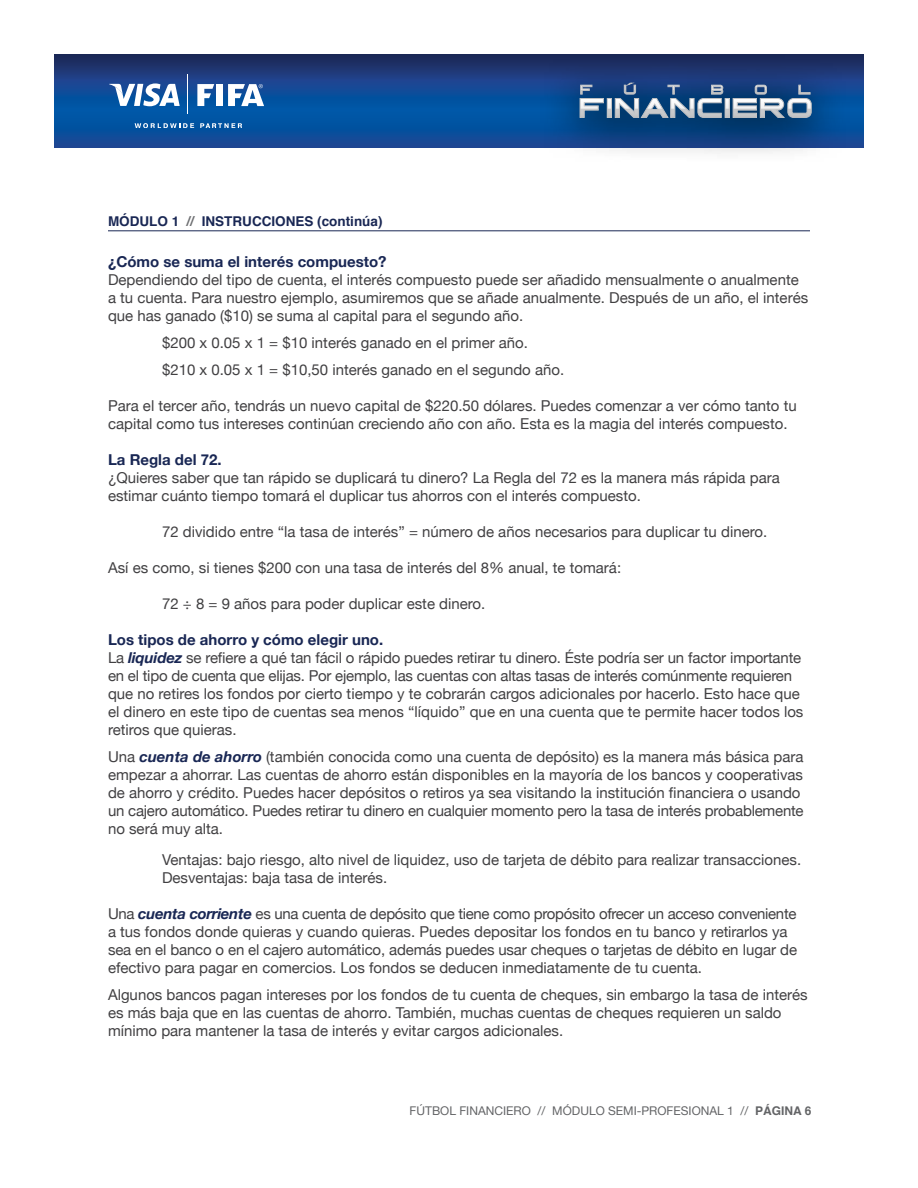
<style>
.page{position:relative;width:918px;height:1188px;background:#fff}
.page>*{position:absolute;margin:0;border:0;box-sizing:border-box;transform-origin:0 0}
.t1{font:15px/18px "Helvetica Neue";color:#414042}
.t2{font:700 15px "Helvetica Neue";color:#192754}
.t3{font:700 13.5px "Helvetica";color:#192754}
.t4{font:12px "Helvetica Neue";color:#636466}
.s1{color:#6d6e71}
.s2{font-weight:700;color:#192754}
.s3{font-weight:700;font-style:italic;color:#192754}
.s4{font-family:"Helvetica";font-weight:700}
</style>
<div class="page">
<hr style="left:108px;top:231px;width:702px;height:1px;background:#192754">
<svg style="left:54px;top:54px;width:810px;height:94px;background:#10478f"></svg>
<svg style="left:200px;top:123px;width:42px;height:5px"></svg>
<svg style="left:135px;top:123px;width:59px;height:5px"></svg>
<svg style="left:109px;top:83px;width:71px;height:23px"></svg>
<hr style="left:188px;top:74px;width:1px;height:40px;background:#fff">
<svg style="left:197px;top:84px;width:17px;height:22px"></svg>
<div style="left:216px;top:84px;width:7px;height:22px;background:#fff"></div>
<svg style="left:228px;top:84px;width:36px;height:22px"></svg>
<div style="left:541px;top:54px;width:309px;height:111px;background:#000;opacity:.75"></div>
<svg style="left:580px;top:85px;width:24px;height:33px"></svg>
<svg style="left:609px;top:100px;width:1px;height:16px"></svg>
<div style="left:607px;top:98px;width:5px;height:20px;border:1px solid #c0c1c3"></div>
<svg style="left:615px;top:83px;width:108px;height:35px;background:#517298"></svg>
<div style="left:725px;top:98px;width:4px;height:20px;border:1px solid #c0c1c3"></div>
<svg style="left:733px;top:85px;width:79px;height:33px;background:#6481a1"></svg>
<p class="t3" style="left:108px;top:210px;width:276px">MÓDULO 1 <span class="s1">//</span> INSTRUCCIONES (continúa)</p>
<p class="t2" style="left:108px;top:250px;width:280px">¿Cómo se suma el interés compuesto?</p>
<p class="t1" style="left:108px;top:271px;width:702px">Dependiendo del tipo de cuenta, el interés compuesto puede ser añadido mensualmente o anualmente a tu cuenta. Para nuestro ejemplo, asumiremos que se añade anualmente. Después de un año, el interés que has ganado ($10) se suma al capital para el segundo año.</p>
<p class="t1" style="left:162px;top:330px;width:404px;line-height:27px">$200 x 0.05 x 1 = $10 interés ganado en el primer año. $210 x 0.05 x 1 = $10,50 interés ganado en el segundo año.</p>
<p class="t1" style="left:108px;top:397px;width:690px">Para el tercer año, tendrás un nuevo capital de $220.50 dólares. Puedes comenzar a ver cómo tanto tu capital como tus intereses continúan creciendo año con año. Esta es la magia del interés compuesto.</p>
<p class="t2" style="left:108px;top:448px;width:115px">La Regla del 72.</p>
<p class="t1" style="left:108px;top:469px;width:673px">¿Quieres saber que tan rápido se duplicará tu dinero? La Regla del 72 es la manera más rápida para estimar cuánto tiempo tomará el duplicar tus ahorros con el interés compuesto.</p>
<p class="t1" style="left:162px;top:523px;width:607px">72 dividido entre “la tasa de interés” = número de años necesarios para duplicar tu dinero.</p>
<p class="t1" style="left:108px;top:559px;width:515px">Así es como, si tienes $200 con una tasa de interés del 8% anual, te tomará:</p>
<p class="t1" style="left:162px;top:595px;width:325px">72 ÷ 8 = 9 años para poder duplicar este dinero.</p>
<p class="t1" style="left:108px;top:631px;width:697px"><span class="s2">Los tipos de ahorro y cómo elegir uno.<br></span>La <span class="s3">liquidez</span> se refiere a qué tan fácil o rápido puedes retirar tu dinero. Éste podría ser un factor importante en el tipo de cuenta que elijas. Por ejemplo, las cuentas con altas tasas de interés comúnmente requieren que no retires los fondos por cierto tiempo y te cobrarán cargos adicionales por hacerlo. Esto hace que el dinero en este tipo de cuentas sea menos “líquido” que en una cuenta que te permite hacer todos los retiros que quieras.</p>
<p class="t1" style="left:108px;top:748px;width:697px">Una <span class="s3">cuenta de ahorro</span> (también conocida como una cuenta de depósito) es la manera más básica para empezar a ahorrar. Las cuentas de ahorro están disponibles en la mayoría de los bancos y cooperativas de ahorro y crédito. Puedes hacer depósitos o retiros ya sea visitando la institución financiera o usando un cajero automático. Puedes retirar tu dinero en cualquier momento pero la tasa de interés probablemente no será muy alta.</p>
<p class="t1" style="left:162px;top:852px;width:641px">Ventajas: bajo riesgo, alto nivel de liquidez, uso de tarjeta de débito para realizar transacciones.<br>Desventajas: baja tasa de interés.</p>
<p class="t1" style="left:108px;top:906px;width:691px">Una <span class="s3">cuenta corriente</span> es una cuenta de depósito que tiene como propósito ofrecer un acceso conveniente a tus fondos donde quieras y cuando quieras. Puedes depositar los fondos en tu banco y retirarlos ya sea en el banco o en el cajero automático, además puedes usar cheques o tarjetas de débito en lugar de efectivo para pagar en comercios. Los fondos se deducen inmediatamente de tu cuenta.</p>
<p class="t1" style="left:108px;top:987px;width:701px">Algunos bancos pagan intereses por los fondos de tu cuenta de cheques, sin embargo la tasa de interés es más baja que en las cuentas de ahorro. También, muchas cuentas de cheques requieren un saldo mínimo para mantener la tasa de interés y evitar cargos adicionales.</p>
<p class="t4" style="left:410px;top:1102px;width:403px">FÚTBOL FINANCIERO // MÓDULO SEMI-PROFESIONAL 1 // <span class="s4">PÁGINA 6</span></p>
</div>
